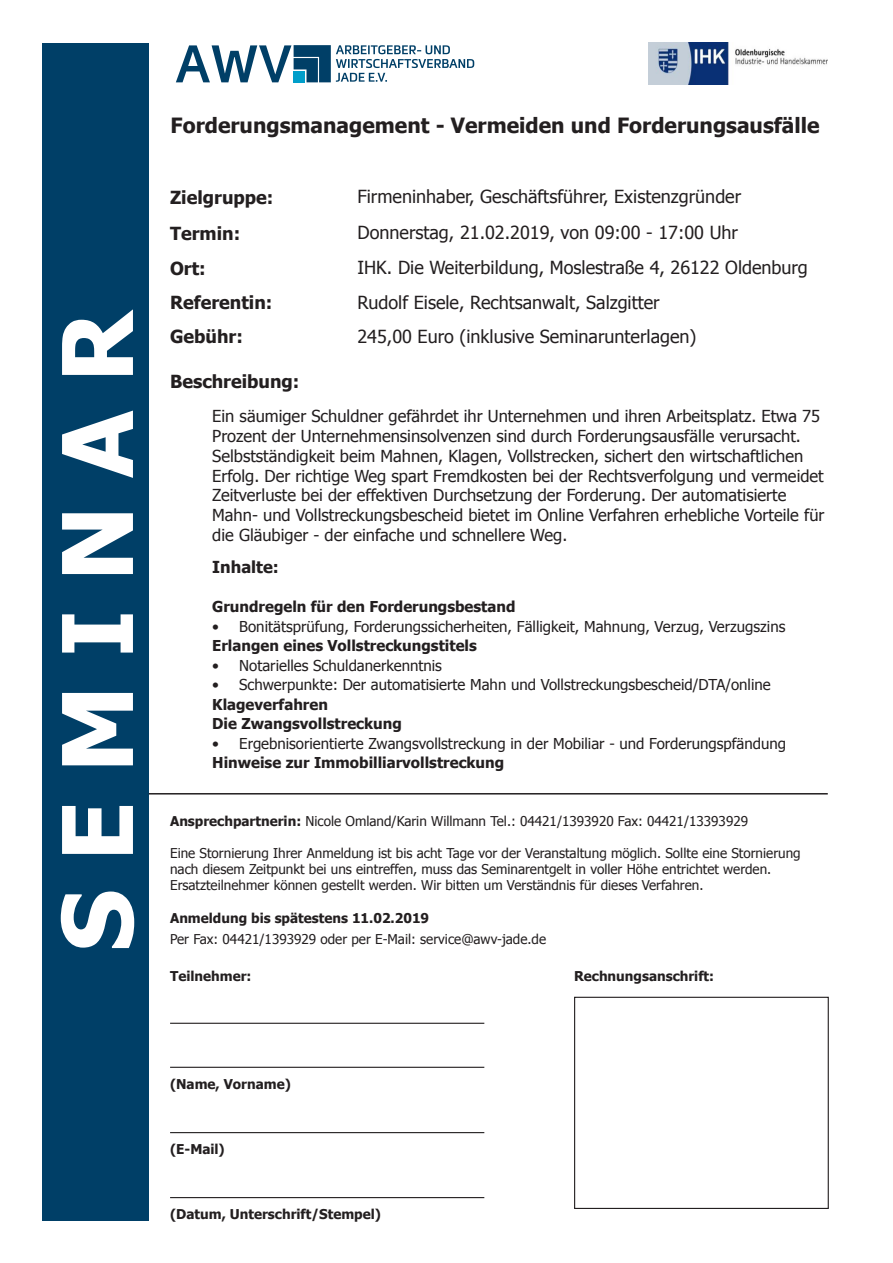
<style>
.page{position:relative;width:893px;height:1263px;background:#fff}
.page>*{position:absolute;margin:0;border:0;box-sizing:border-box;transform-origin:0 0}
.t1{font:700 97.5px "Tahoma";color:#fff}
.t2{font:700 21px "Tahoma";color:#231f20}
.t3{font:18px "Tahoma";color:#231f20}
.t4{font:700 18px "Tahoma";color:#231f20}
.t5{font:16.5px/19.8px "Tahoma";color:#231f20}
.t6{font:700 16.5px "Tahoma";color:#231f20}
.t7{font:15px "Tahoma";color:#231f20}
.t8{font:700 15px "Tahoma";color:#231f20}
.t9{font:13.5px/16.2px "Tahoma";color:#231f20}
.t10{font:700 13.5px "Tahoma";color:#231f20}
.s1{font-weight:700}
</style>
<div class="page">
<div style="left:43px;top:43px;width:106px;height:1177px;background:#003f67"></div>
<svg style="left:176px;top:45px;width:298px;height:37px"></svg>
<hr style="left:149px;top:793px;width:679px;height:1px;background:#231f20">
<hr style="left:170px;top:1197px;width:314px;height:1px;background:#231f20">
<hr style="left:170px;top:1132px;width:314px;height:1px;background:#231f20">
<hr style="left:170px;top:1067px;width:314px;height:1px;background:#231f20">
<hr style="left:170px;top:1023px;width:314px;height:1px;background:#231f20">
<div style="left:574px;top:997px;width:255px;height:212px;border:1px solid #231f20"></div>
<img style="left:648px;top:43px;width:180px;height:42px">
<p class="t1" style="left:29px;top:951px;width:644px;rotate:-90deg">S E M I N A R</p>
<p class="t2" style="left:171px;top:110px;width:651px">Forderungsmanagement - Vermeiden und Forderungsausfälle</p>
<p class="t4" style="left:170px;top:185px;width:105px">Zielgruppe:</p>
<p class="t4" style="left:170px;top:221px;width:72px">Termin:</p>
<p class="t4" style="left:170px;top:256px;width:37px">Ort:</p>
<p class="t4" style="left:170px;top:289px;width:104px">Referentin:</p>
<p class="t4" style="left:170px;top:323px;width:74px">Gebühr:</p>
<p class="t3" style="left:357px;top:185px;width:385px">Firmeninhaber, Geschäftsführer, Existenzgründer</p>
<p class="t3" style="left:357px;top:220px;width:382px">Donnerstag, 21.02.2019, von 09:00 - 17:00 Uhr</p>
<p class="t3" style="left:357px;top:255px;width:452px">IHK. Die Weiterbildung, Moslestraße 4, 26122 Oldenburg</p>
<p class="t3" style="left:357px;top:290px;width:304px">Rudolf Eisele, Rechtsanwalt, Salzgitter</p>
<p class="t3" style="left:357px;top:324px;width:341px">245,00 Euro (inklusive Seminarunterlagen)</p>
<p class="t4" style="left:170px;top:369px;width:131px">Beschreibung:</p>
<p class="t5" style="left:212px;top:405px;width:614px">Ein säumiger Schuldner gefährdet ihr Unternehmen und ihren Arbeitsplatz. Etwa 75<br>Prozent der Unternehmensinsolvenzen sind durch Forderungsausfälle verursacht.<br>Selbstständigkeit beim Mahnen, Klagen, Vollstrecken, sichert den wirtschaftlichen Erfolg. Der richtige Weg spart Fremdkosten bei der Rechtsverfolgung und vermeidet Zeitverluste bei der effektiven Durchsetzung der Forderung. Der automatisierte Mahn- und Vollstreckungsbescheid bietet im Online Verfahren erhebliche Vorteile für die Gläubiger - der einfache und schnellere Weg.</p>
<p class="t6" style="left:212px;top:555px;width:68px">Inhalte:</p>
<p class="t8" style="left:212px;top:596px;width:305px">Grundregeln für den Forderungsbestand</p>
<p class="t7" style="left:212px;top:616px;width:575px">• Bonitätsprüfung, Forderungssicherheiten, Fälligkeit, Mahnung, Verzug, Verzugszins</p>
<p class="t8" style="left:212px;top:635px;width:266px">Erlangen eines Vollstreckungstitels</p>
<p class="t7" style="left:212px;top:655px;width:231px">• Notarielles Schuldanerkenntnis</p>
<p class="t7" style="left:212px;top:675px;width:560px">• Schwerpunkte: Der automatisierte Mahn und Vollstreckungsbescheid/DTA/online</p>
<p class="t8" style="left:212px;top:694px;width:117px">Klageverfahren</p>
<p class="t8" style="left:212px;top:713px;width:191px">Die Zwangsvollstreckung</p>
<p class="t7" style="left:212px;top:733px;width:575px">• Ergebnisorientierte Zwangsvollstreckung in der Mobiliar - und Forderungspfändung</p>
<p class="t8" style="left:212px;top:752px;width:293px">Hinweise zur Immobilliarvollstreckung</p>
<p class="t9" style="left:170px;top:813px;width:579px"><span class="s1">Ansprechpartnerin:</span> Nicole Omland/Karin Willmann Tel.: 04421/1393920 Fax: 04421/13393929</p>
<p class="t9" style="left:170px;top:844px;width:632px">Eine Stornierung Ihrer Anmeldung ist bis acht Tage vor der Veranstaltung möglich. Sollte eine Stornierung nach diesem Zeitpunkt bei uns eintreffen, muss das Seminarentgelt in voller Höhe entrichtet werden.<br>Ersatzteilnehmer können gestellt werden. Wir bitten um Verständnis für dieses Verfahren.</p>
<p class="t10" style="left:170px;top:909px;width:261px">Anmeldung bis spätestens 11.02.2019</p>
<p class="t9" style="left:170px;top:930px;width:378px">Per Fax: 04421/1393929 oder per E-Mail: service@awv-jade.de</p>
<p class="t10" style="left:170px;top:967px;width:83px">Teilnehmer:</p>
<p class="t10" style="left:574px;top:967px;width:141px">Rechnungsanschrift:</p>
<p class="t10" style="left:170px;top:1074px;width:122px">(Name, Vorname)</p>
<p class="t10" style="left:170px;top:1140px;width:56px">(E-Mail)</p>
<p class="t10" style="left:170px;top:1205px;width:212px">(Datum, Unterschrift/Stempel)</p>
</div>
